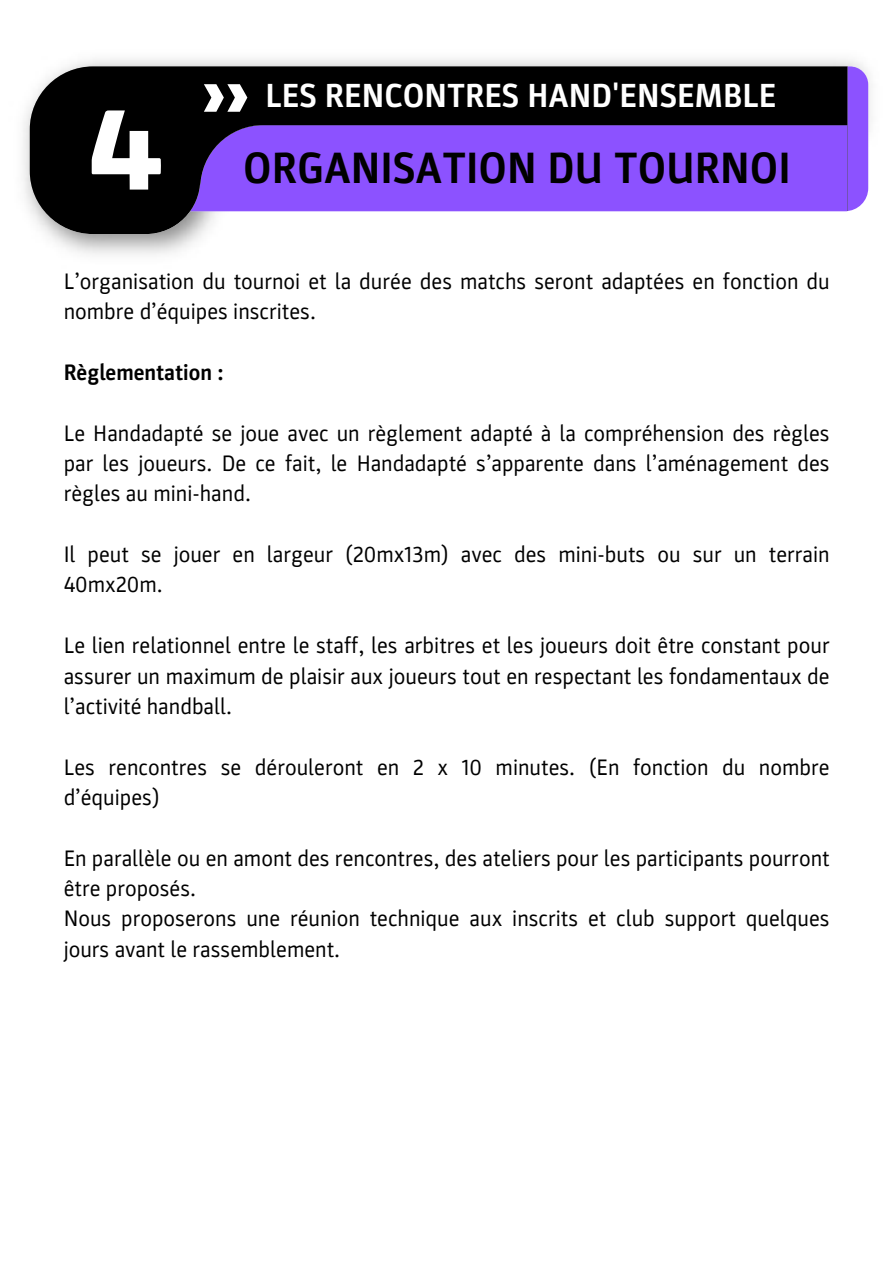
<style>
.page{position:relative;width:893px;height:1264px;background:#fff}
.page>*{position:absolute;margin:0;border:0;box-sizing:border-box;transform-origin:0 0}
.t1{font:109.35px "FF Hand";color:#fff}
.t2{font:700 44.1px "Parka";color:#000}
.t3{font:700 33.6px "Parka";color:#fff}
.t4{font:22.5px/30.3px "Parka";color:#000}
.t5{font:700 22.5px "Parka";color:#000}
</style>
<div class="page">
<img style="left:23px;top:59px;width:848px;height:196px">
<svg style="left:30px;top:66px;width:817px;height:168px;background:#584086"></svg>
<svg style="left:204px;top:84px;width:43px;height:28px"></svg>
<svg style="left:845px;top:66px;width:23px;height:145px;background:#8b58f1"></svg>
<p class="t1" style="left:88px;top:101px;width:83px">4</p>
<p class="t3" style="left:265px;top:77px;width:512px">LES RENCONTRES HAND'ENSEMBLE</p>
<p class="t2" style="left:243px;top:143px;width:549px">ORGANISATION DU TOURNOI</p>
<p class="t4" style="left:64px;top:267px;width:767px">L’organisation du tournoi et la durée des matchs seront adaptées en fonction du nombre d’équipes inscrites.</p>
<p class="t5" style="left:64px;top:359px;width:161px">Règlementation :</p>
<p class="t4" style="left:64px;top:418px;width:767px;text-align:justify">Le Handadapté se joue avec un règlement adapté à la compréhension des règles par les joueurs. De ce fait, le Handadapté s’apparente dans l’aménagement des règles au mini-hand.</p>
<p class="t4" style="left:64px;top:540px;width:767px">Il peut se jouer en largeur (20mx13m) avec des mini-buts ou sur un terrain<br>40mx20m.</p>
<p class="t4" style="left:64px;top:631px;width:767px;text-align:justify">Le lien relationnel entre le staff, les arbitres et les joueurs doit être constant pour assurer un maximum de plaisir aux joueurs tout en respectant les fondamentaux de l’activité handball.</p>
<p class="t4" style="left:64px;top:752px;width:767px">Les rencontres se dérouleront en 2 x 10 minutes. (En fonction du nombre d’équipes)</p>
<p class="t4" style="left:64px;top:843px;width:767px">En parallèle ou en amont des rencontres, des ateliers pour les participants pourront être proposés.</p>
<p class="t4" style="left:64px;top:904px;width:767px">Nous proposerons une réunion technique aux inscrits et club support quelques jours avant le rassemblement.</p>
</div>
